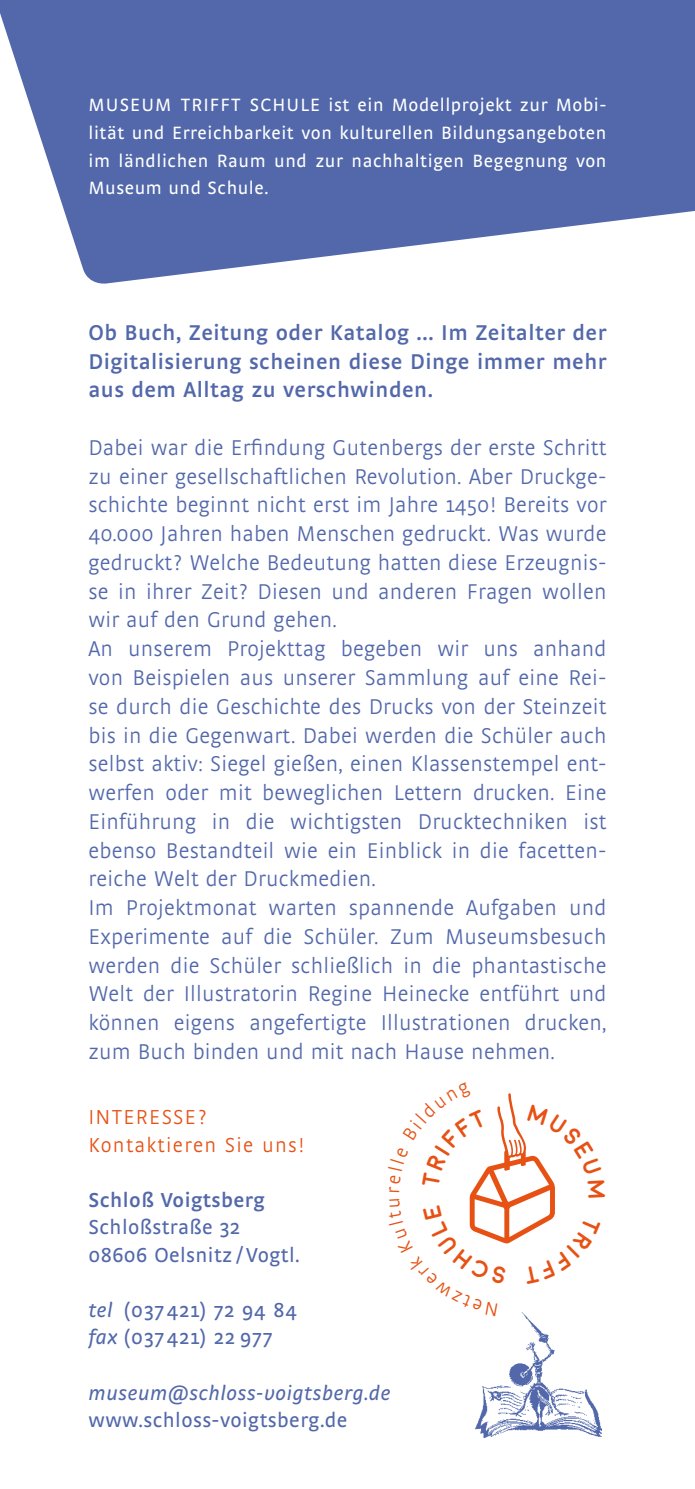
<style>
.page{position:relative;width:695px;height:1489px;background:#fff}
.page>*{position:absolute;margin:0;border:0;box-sizing:border-box;transform-origin:0 0}
.t1{font:300 22.5px/28.8px "Strada";letter-spacing:.01em;color:#5268aa}
.t2{font:600 22.5px/28.8px "Strada";letter-spacing:.02em;color:#5268aa;text-align:justify}
.t3{font:21.25px/27.5px "Strada";letter-spacing:.02em;color:#5268aa}
.t4{font:21.25px/27.5px "Strada";letter-spacing:.04em;color:#5268aa}
.t5{font:300 21.25px/27.5px "Strada";letter-spacing:.06em;color:#e75113}
.t6{font:italic 21.25px "Strada";letter-spacing:.03em;color:#5268aa}
.t7{font:600 21.25px "Strada";letter-spacing:.02em;color:#5268aa}
.t8{font:18.75px/27.5px "Strada";letter-spacing:.03em;color:#fff;text-align:justify}
.s1{font-style:italic}
</style>
<div class="page">
<svg style="left:0;top:0;width:694px;height:284px;fill:#5268aa"></svg>
<img style="left:475px;top:1316px;width:126px;height:121px">
<svg style="left:469px;top:1093px;width:86px;height:223px"></svg>
<p class="t8" style="left:88px;top:91px;width:519px">MUSEUM TRIFFT SCHULE ist ein Modellprojekt zur Mobi&shy;lität und Erreichbarkeit von kulturellen Bildungsangeboten im ländlichen Raum und zur nachhaltigen Begegnung von Museum und Schule.</p>
<p class="t2" style="left:88px;top:317px;width:519px">Ob Buch, Zeitung oder Katalog … Im Zeitalter der Digitalisierung scheinen diese Dinge immer mehr aus dem Alltag zu verschwinden.</p>
<p class="t1" style="left:88px;top:433px;width:519px">Dabei war die Erfindung Gutenbergs der erste Schritt zu einer gesellschaftlichen Revolution. Aber Druckge&shy;schichte beginnt nicht erst im Jahre 1450! Bereits vor 40.000 Jahren haben Menschen gedruckt. Was wurde gedruckt? Welche Bedeutung hatten diese Erzeugnis&shy;se in ihrer Zeit? Diesen und anderen Fragen wollen wir auf den Grund gehen.<br>An unserem Projekttag begeben wir uns anhand von Beispielen aus unserer Sammlung auf eine Rei&shy;se durch die Geschichte des Drucks von der Steinzeit bis in die Gegenwart. Dabei werden die Schüler auch selbst aktiv: Siegel gießen, einen Klassenstempel ent&shy;werfen oder mit beweglichen Lettern drucken. Eine Einführung in die wichtigsten Drucktechniken ist ebenso Bestandteil wie ein Einblick in die facetten&shy;reiche Welt der Druckmedien.<br>Im Projektmonat warten spannende Aufgaben und Experimente auf die Schüler. Zum Museumsbesuch werden die Schüler schließlich in die phantastische Welt der Illustratorin Regine Heinecke entführt und können eigens angefertigte Illustrationen drucken, zum Buch binden und mit nach Hause nehmen.</p>
<p class="t5" style="left:88px;top:1103px;width:217px">INTERESSE?<br>Kontaktieren Sie uns!</p>
<p class="t7" style="left:88px;top:1187px;width:178px">Schloß Voigtsberg</p>
<p class="t3" style="left:88px;top:1213px;width:213px">Schloßstraße 32<br>08606 Oelsnitz / Vogtl.</p>
<p class="t4" style="left:88px;top:1295px;width:210px"><span class="s1">tel</span> (037421) 72 94 84 <span class="s1">fax</span> (037421) 22 977</p>
<p class="t6" style="left:88px;top:1380px;width:303px">museum@schloss-voigtsberg.de</p>
<p class="t3" style="left:88px;top:1405px;width:260px">www.schloss-voigtsberg.de</p>
</div>
